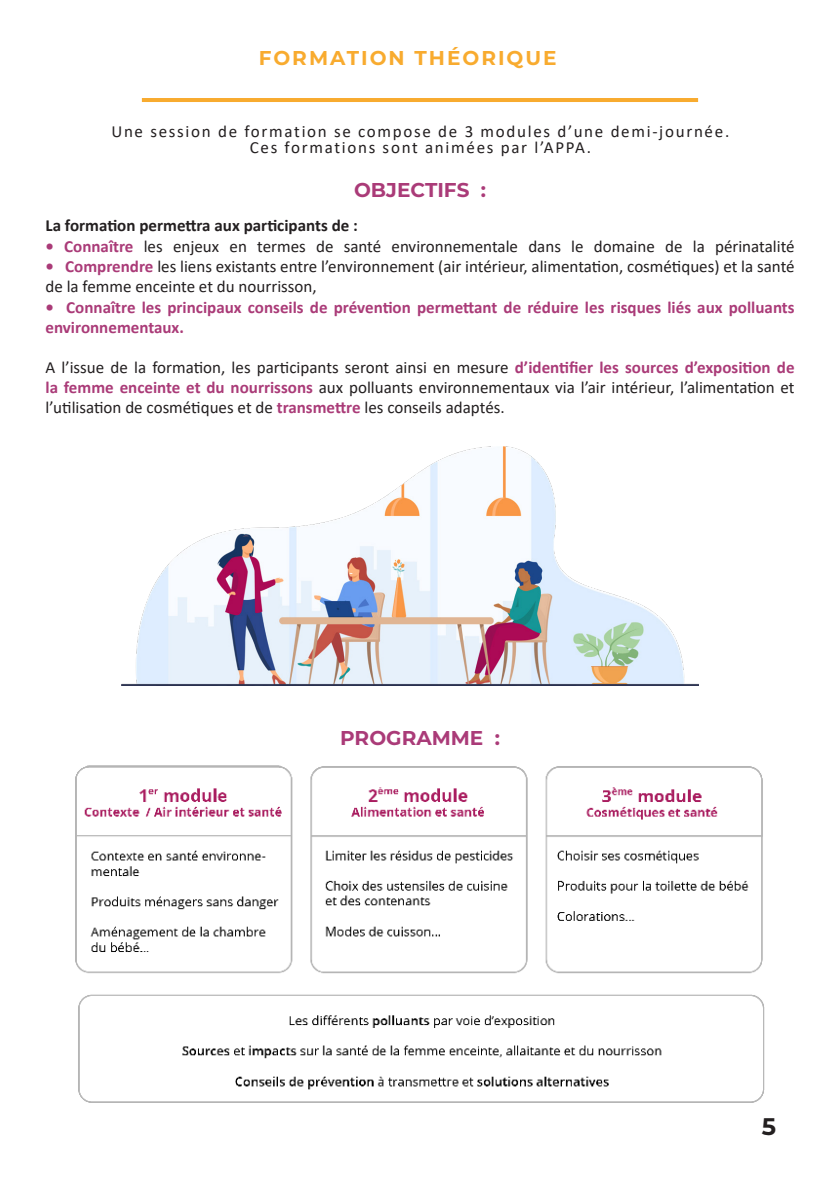
<style>
.page{position:relative;width:840px;height:1191px;background:#fff}
.page>*{position:absolute;margin:0;border:0;box-sizing:border-box;transform-origin:0 0}
.t1{font:700 24px "Montserrat";color:#231f20}
.t2{font:700 20px "Montserrat";color:#aa3b78}
.t3{font:700 20px "Montserrat";letter-spacing:.1em;color:#f8ab2f}
.t4{font:17px/20px "Calibri";color:#231f20}
.t5{font:700 17px/20px "Calibri";color:#aa3b78}
.t6{font:17px "Calibri";letter-spacing:.1em;color:#231f20}
.t7{font:700 17px "Calibri";color:#231f20}
.s1{font-weight:700;color:#aa3b78}
</style>
<div class="page">
<hr style="left:142px;top:98px;width:555px;height:4px;background:#f8ab2f">
<img style="left:75px;top:765px;width:689px;height:337px">
<img style="left:122px;top:447px;width:575px;height:238px">
<p class="t3" style="left:258px;top:43px;width:299px">FORMATION THÉORIQUE</p>
<p class="t6" style="left:111px;top:120px;width:619px">Une session de formation se compose de 3 modules d’une demi-journée.</p>
<p class="t6" style="left:249px;top:136px;width:342px">Ces formations sont animées par l’APPA.</p>
<p class="t2" style="left:354px;top:176px;width:133px">OBJECTIFS :</p>
<p class="t7" style="left:45px;top:214px;width:314px">La formation permettra aux participants de :</p>
<p class="t4" style="left:45px;top:236px;width:750px"><span class="s1">• Connaître</span> les enjeux en termes de santé environnementale dans le domaine de la périnatalité</p>
<p class="t4" style="left:45px;top:256px;width:750px"><span class="s1">• Comprendre</span> les liens existants entre l’environnement (air intérieur, alimentation, cosmétiques) et la santé de la femme enceinte et du nourrisson,</p>
<p class="t5" style="left:45px;top:297px;width:750px">• Connaître les principaux conseils de prévention permettant de réduire les risques liés aux polluants environnementaux.</p>
<p class="t4" style="left:45px;top:357px;width:750px;text-align:justify">A l’issue de la formation, les participants seront ainsi en mesure <span class="s1">d’identifier les sources d’exposition de la femme enceinte et du nourrissons</span> aux polluants environnementaux via l’air intérieur, l’alimentation et l’utilisation de cosmétiques et de <span class="s1">transmettre</span> les conseils adaptés.</p>
<p class="t2" style="left:340px;top:724px;width:161px">PROGRAMME :</p>
<h1 class="t1" style="left:761px;top:1109px;width:16px">5</h1>
</div>
